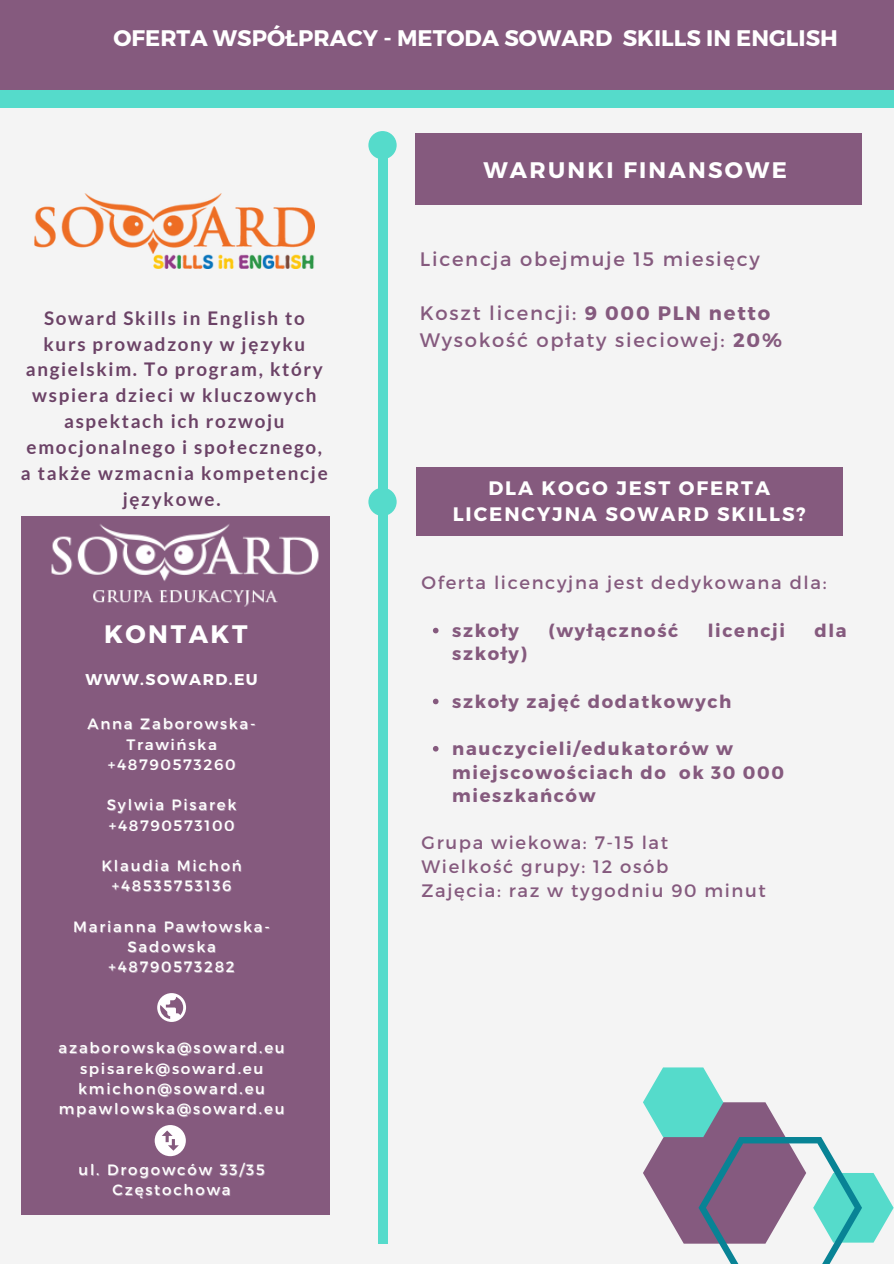
<style>
.page{position:relative;width:894px;height:1264px;background:#fff}
.page>*{position:absolute;margin:0;border:0;box-sizing:border-box;transform-origin:0 0}
.t1{font:700 25.2px "Montserrat";letter-spacing:.1em;color:#fff}
.t2{font:700 22.5px "Montserrat";color:#fff}
.t3{font:700 22.5px "Montserrat";letter-spacing:.1em;color:#fff}
.t4{font:19.5px/27px "Montserrat";letter-spacing:.09em;color:#855a7e}
.t5{font:700 19.5px/25.8px "Montserrat";letter-spacing:.1em;color:#fff;text-align:center}
.t6{font:700 18.75px/25.8px "Lato";letter-spacing:.09em;color:#6b4266;text-align:center}
.t7{font:700 18px/23.7px "Montserrat";letter-spacing:.09em;color:#855a7e}
.t8{font:18px/23.7px "Montserrat";letter-spacing:.09em;color:#855a7e}
.t9{font:700 15.6px "Montserrat";letter-spacing:.09em;color:#fff}
.t10{font:15px "Montserrat";letter-spacing:.125em;color:#fff}
.s1{font-weight:700}
</style>
<div class="page">
<div style="left:0;top:0;width:893px;height:1263px;background:#f4f4f4"></div>
<div style="left:379px;top:132px;width:8px;height:1111px;background:#55dbcb"></div>
<div style="left:368px;top:131px;width:28px;height:28px;background:#55dbcb;border-radius:50%"></div>
<div style="left:368px;top:488px;width:28px;height:28px;background:#55dbcb;border-radius:50%"></div>
<div style="left:0;top:0;width:893px;height:107px;background:#55dbcb"></div>
<div style="left:0;top:0;width:893px;height:89px;background:#855a7e"></div>
<div style="left:416px;top:467px;width:426px;height:69px;background:#855a7e"></div>
<svg style="left:643px;top:1067px;width:250px;height:196px"></svg>
<img style="left:35px;top:194px;width:279px;height:74px">
<svg style="left:433px;top:627px;width:5px;height:6px"></svg>
<svg style="left:433px;top:698px;width:5px;height:6px"></svg>
<svg style="left:433px;top:746px;width:5px;height:5px"></svg>
<div style="left:416px;top:133px;width:445px;height:72px;background:#855a7e"></div>
<div style="left:22px;top:516px;width:308px;height:698px;background:#855a7e"></div>
<svg style="left:157px;top:993px;width:29px;height:28px"></svg>
<svg style="left:155px;top:1125px;width:31px;height:31px"></svg>
<img style="left:51px;top:524px;width:268px;height:83px">
<h2 class="t2" style="left:113px;top:23px;width:725px">OFERTA WSPÓŁPRACY - METODA SOWARD SKILLS IN ENGLISH</h2>
<p class="t6" style="left:21px;top:304px;width:308px">Soward Skills in English to kurs prowadzony w języku angielskim. To program, który wspiera dzieci w kluczowych aspektach ich rozwoju emocjonalnego i społecznego, a także wzmacnia kompetencje językowe.</p>
<h3 class="t1" style="left:104px;top:617px;width:145px">KONTAKT</h3>
<h5 class="t9" style="left:85px;top:669px;width:174px">WWW.SOWARD.EU</h5>
<p class="t10" style="left:87px;top:714px;width:170px">Anna Zaborowska-</p>
<p class="t10" style="left:126px;top:734px;width:92px">Trawińska</p>
<p class="t10" style="left:108px;top:754px;width:129px">+48790573260</p>
<p class="t10" style="left:107px;top:795px;width:131px">Sylwia Pisarek</p>
<p class="t10" style="left:109px;top:815px;width:127px">+48790573100</p>
<p class="t10" style="left:101px;top:856px;width:142px">Klaudia Michoń</p>
<p class="t10" style="left:112px;top:876px;width:121px">+48535753136</p>
<p class="t10" style="left:73px;top:916px;width:198px">Marianna Pawłowska-</p>
<p class="t10" style="left:127px;top:937px;width:90px">Sadowska</p>
<p class="t10" style="left:108px;top:957px;width:128px">+48790573282</p>
<p class="t10" style="left:58px;top:1038px;width:228px">azaborowska@soward.eu</p>
<p class="t10" style="left:80px;top:1058px;width:185px">spisarek@soward.eu</p>
<p class="t10" style="left:78px;top:1078px;width:188px">kmichon@soward.eu</p>
<p class="t10" style="left:59px;top:1099px;width:227px">mpawlowska@soward.eu</p>
<h2 class="t10" style="left:78px;top:1159px;width:188px">ul. Drogowców 33/35</h2>
<h5 class="t10" style="left:113px;top:1180px;width:119px">Częstochowa</h5>
<p class="t3" style="left:483px;top:155px;width:305px">WARUNKI FINANSOWE</p>
<p class="t4" style="left:420px;top:244px;width:341px">Licencja obejmuje 15 miesięcy</p>
<p class="t4" style="left:420px;top:298px;width:363px">Koszt licencji: <span class="s1">9 000 PLN netto<br></span>Wysokość opłaty sieciowej: <span class="s1">20%</span></p>
<p class="t5" style="left:452px;top:474px;width:354px">DLA KOGO JEST OFERTA<br>LICENCYJNA SOWARD SKILLS?</p>
<p class="t8" style="left:421px;top:570px;width:406px">Oferta licencyjna jest dedykowana dla:</p>
<h4 class="t7" style="left:452px;top:617px;width:68px">szkoły</h4>
<h4 class="t7" style="left:548px;top:617px;width:131px">(wyłączność</h4>
<h4 class="t7" style="left:707px;top:617px;width:79px">licencji</h4>
<h4 class="t7" style="left:814px;top:617px;width:34px">dla</h4>
<h4 class="t7" style="left:452px;top:641px;width:76px">szkoły)</h4>
<p class="t7" style="left:452px;top:688px;width:280px">szkoły zajęć dodatkowych</p>
<h1 class="t7" style="left:452px;top:735px;width:333px">nauczycieli/edukatorów w miejscowościach do ok 30 000 mieszkańców</h1>
<h6 class="t8" style="left:421px;top:830px;width:345px">Grupa wiekowa: 7-15 lat<br>Wielkość grupy: 12 osób<br>Zajęcia: raz w tygodniu 90 minut</h6>
</div>
